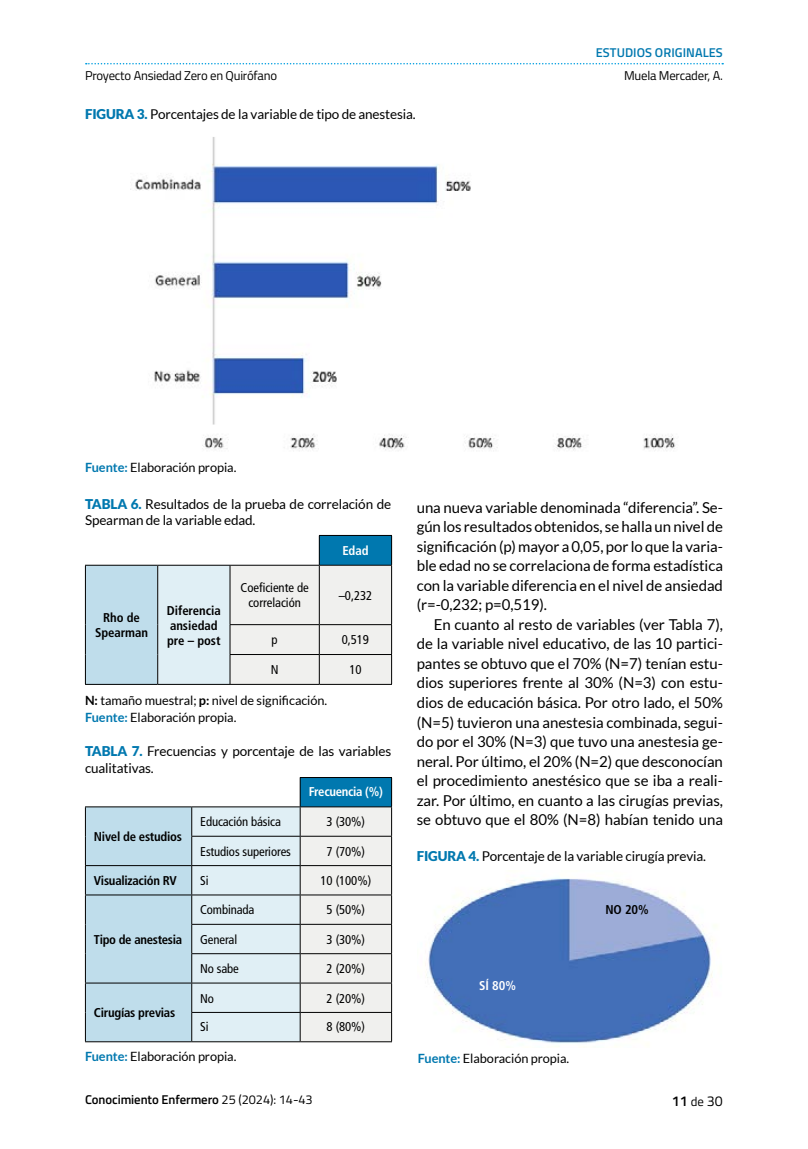
<style>
.page{position:relative;width:808px;height:1149px;background:#fff}
.page>*{position:absolute;margin:0;border:0;box-sizing:border-box;transform-origin:0 0}
.t1{font:15px/19.5px "Lato";letter-spacing:-.005em;color:#000;text-align:justify}
.t2{font:600 14.25px "Titillium Web";color:#000}
.t3{font:13.5px/16.5px "Lato";letter-spacing:-.01em;color:#000}
.t4{font:condensed 12.75px/15px "Frutiger LT Std";letter-spacing:-.01em;color:#000;text-align:center}
.t5{font:12.75px/16.5px "Lato";letter-spacing:-.005em;color:#000}
.t6{font:700 condensed 12.75px/15px "Frutiger LT Std";letter-spacing:-.02em;color:#000;text-align:center}
.t7{font:12.75px "Titillium Web";letter-spacing:-.015em;color:#000}
.t8{font:600 12.75px "Titillium Web";letter-spacing:-.005em;color:#000}
.t9{font:700 condensed 12.75px "Frutiger LT Std";letter-spacing:-.025em;color:#fff}
.t10{font:600 12.75px "Titillium Web";letter-spacing:.005em;color:#0078af}
.s1{font-weight:900;color:#0078af}
.s2{font-weight:700;color:#0078af}
.s3{font-weight:700}
.s4{font-weight:400}
.s5{font-weight:400;font-size:12.75px}
</style>
<div class="page">
<svg style="left:86px;top:63px;width:637px;height:1px"></svg>
<div style="left:85px;top:565px;width:73px;height:119px;background:#bfddeb"></div>
<div style="left:158px;top:565px;width:72px;height:119px;background:#e0eff5"></div>
<hr style="left:85px;top:564px;width:73px;height:1px;background:#000">
<hr style="left:85px;top:565px;width:1px;height:59px;background:#000">
<hr style="left:158px;top:564px;width:72px;height:1px;background:#000">
<hr style="left:157px;top:565px;width:1px;height:59px;background:#000">
<hr style="left:85px;top:624px;width:1px;height:30px;background:#000">
<hr style="left:157px;top:624px;width:1px;height:30px;background:#000">
<svg style="left:85px;top:654px;width:1px;height:29px"></svg>
<svg style="left:157px;top:654px;width:1px;height:29px"></svg>
<hr style="left:85px;top:683px;width:73px;height:1px;background:#000">
<hr style="left:158px;top:683px;width:72px;height:1px;background:#000">
<svg style="left:230px;top:535px;width:162px;height:148px;background:#d4dee1"></svg>
<hr style="left:230px;top:683px;width:89px;height:1px;background:#000">
<hr style="left:319px;top:683px;width:73px;height:1px;background:#000">
<hr style="left:300px;top:776px;width:92px;height:1px;background:#000">
<hr style="left:85px;top:1041px;width:107px;height:1px;background:#000">
<svg style="left:85px;top:777px;width:307px;height:264px;background:#ccdee5"></svg>
<hr style="left:192px;top:1041px;width:108px;height:1px;background:#000">
<hr style="left:300px;top:1041px;width:92px;height:1px;background:#000">
<img style="left:130px;top:137px;width:546px;height:314px">
<img style="left:426px;top:878px;width:291px;height:166px">
<p class="t10" style="left:596px;top:43px;width:129px">ESTUDIOS ORIGINALES</p>
<p class="t7" style="left:85px;top:66px;width:194px">Proyecto Ansiedad Zero en Quirófano</p>
<p class="t7" style="left:624px;top:66px;width:100px">Muela Mercader, A.</p>
<p class="t3" style="left:85px;top:106px;width:332px"><span class="s1">FIGURA 3.</span> Porcentajes de la variable de tipo de anestesia.</p>
<p class="t5" style="left:85px;top:459px;width:153px"><span class="s2">Fuente:</span> Elaboración propia.</p>
<p class="t3" style="left:85px;top:495px;width:308px"><span class="s1">TABLA 6.</span> Resultados de la prueba de correlación de<br>Spearman de la variable edad.</p>
<p class="t9" style="left:342px;top:543px;width:28px">Edad</p>
<p class="t4" style="left:241px;top:580px;width:70px">Coeficiente de correlación</p>
<p class="t4" style="left:339px;top:587px;width:35px">–0,232</p>
<p class="t4" style="left:272px;top:632px;width:8px">p</p>
<p class="t4" style="left:342px;top:632px;width:29px">0,519</p>
<p class="t4" style="left:271px;top:662px;width:9px">N</p>
<p class="t4" style="left:349px;top:662px;width:14px">10</p>
<p class="t5" style="left:85px;top:692px;width:244px"><span class="s3">N:</span> tamaño muestral; <span class="s3">p:</span> nivel de significación.<br><span class="s2">Fuente:</span> Elaboración propia.</p>
<p class="t3" style="left:85px;top:742px;width:308px"><span class="s1">TABLA 7.</span> Frecuencias y porcentaje de las variables cualitativas.</p>
<p class="t9" style="left:309px;top:783px;width:76px">Frecuencia (%)</p>
<p class="t6" style="left:94px;top:828px;width:90px">Nivel de estudios</p>
<p class="t6" style="left:95px;top:610px;width:54px">Rho de<br>Spearman</p>
<p class="t6" style="left:167px;top:602px;width:55px;text-align:left">Diferencia ansiedad pre – post</p>
<p class="t4" style="left:200px;top:814px;width:82px">Educación básica</p>
<p class="t4" style="left:327px;top:814px;width:40px">3 (30%)</p>
<p class="t4" style="left:200px;top:843px;width:92px">Estudios superiores</p>
<p class="t4" style="left:327px;top:843px;width:40px">7 (70%)</p>
<p class="t6" style="left:94px;top:872px;width:84px">Visualización RV</p>
<p class="t4" style="left:200px;top:872px;width:10px">Si</p>
<p class="t4" style="left:321px;top:872px;width:52px">10 (100%)</p>
<p class="t6" style="left:94px;top:931px;width:90px">Tipo de anestesia</p>
<p class="t6" style="left:94px;top:1004px;width:83px">Cirugías previas</p>
<p class="t4" style="left:200px;top:902px;width:56px">Combinada</p>
<p class="t4" style="left:327px;top:902px;width:40px">5 (50%)</p>
<p class="t4" style="left:200px;top:931px;width:39px">General</p>
<p class="t4" style="left:327px;top:931px;width:40px">3 (30%)</p>
<p class="t4" style="left:200px;top:961px;width:40px">No sabe</p>
<p class="t4" style="left:327px;top:961px;width:40px">2 (20%)</p>
<p class="t4" style="left:200px;top:990px;width:15px">No</p>
<p class="t4" style="left:327px;top:990px;width:40px">2 (20%)</p>
<p class="t4" style="left:200px;top:1018px;width:10px">Si</p>
<p class="t4" style="left:327px;top:1018px;width:40px">8 (80%)</p>
<p class="t5" style="left:85px;top:1047px;width:153px"><span class="s2">Fuente:</span> Elaboración propia.</p>
<p class="t1" style="left:417px;top:497px;width:308px">una nueva variable denominada “diferencia”. Se&shy;gún los resultados obtenidos, se halla un nivel de significación (p) mayor a 0,05, por lo que la varia&shy;ble edad no se correlaciona de forma estadística con la variable diferencia en el nivel de ansiedad (r=-0,232; p=0,519).</p>
<p class="t1" style="left:417px;top:614px;width:308px;text-indent:17px">En cuanto al resto de variables (ver Tabla 7), de la variable nivel educativo, de las 10 partici&shy;pantes se obtuvo que el 70% (N=7) tenían estu&shy;dios superiores frente al 30% (N=3) con estu&shy;dios de educación básica. Por otro lado, el 50% (N=5) tuvieron una anestesia combinada, segui&shy;do por el 30% (N=3) que tuvo una anestesia ge&shy;neral. Por último, el 20% (N=2) que desconocían el procedimiento anestésico que se iba a reali&shy;zar. Por último, en cuanto a las cirugías previas, se obtuvo que el 80% (N=8) habían tenido una</p>
<p class="t3" style="left:417px;top:847px;width:291px"><span class="s1">FIGURA 4.</span> Porcentaje de la variable cirugía previa.</p>
<p class="t9" style="left:479px;top:977px;width:38px">SÍ 80%</p>
<p class="t5" style="left:418px;top:1049px;width:153px"><span class="s2">Fuente:</span> Elaboración propia.</p>
<p class="t6" style="left:605px;top:902px;width:45px">NO 20%</p>
<p class="t8" style="left:85px;top:1089px;width:229px">Conocimiento Enfermero <span class="s4">25 (2024): 14-43</span></p>
<p class="t2" style="left:672px;top:1089px;width:53px">11 <span class="s5">de</span> <span class="s4">30</span></p>
</div>
